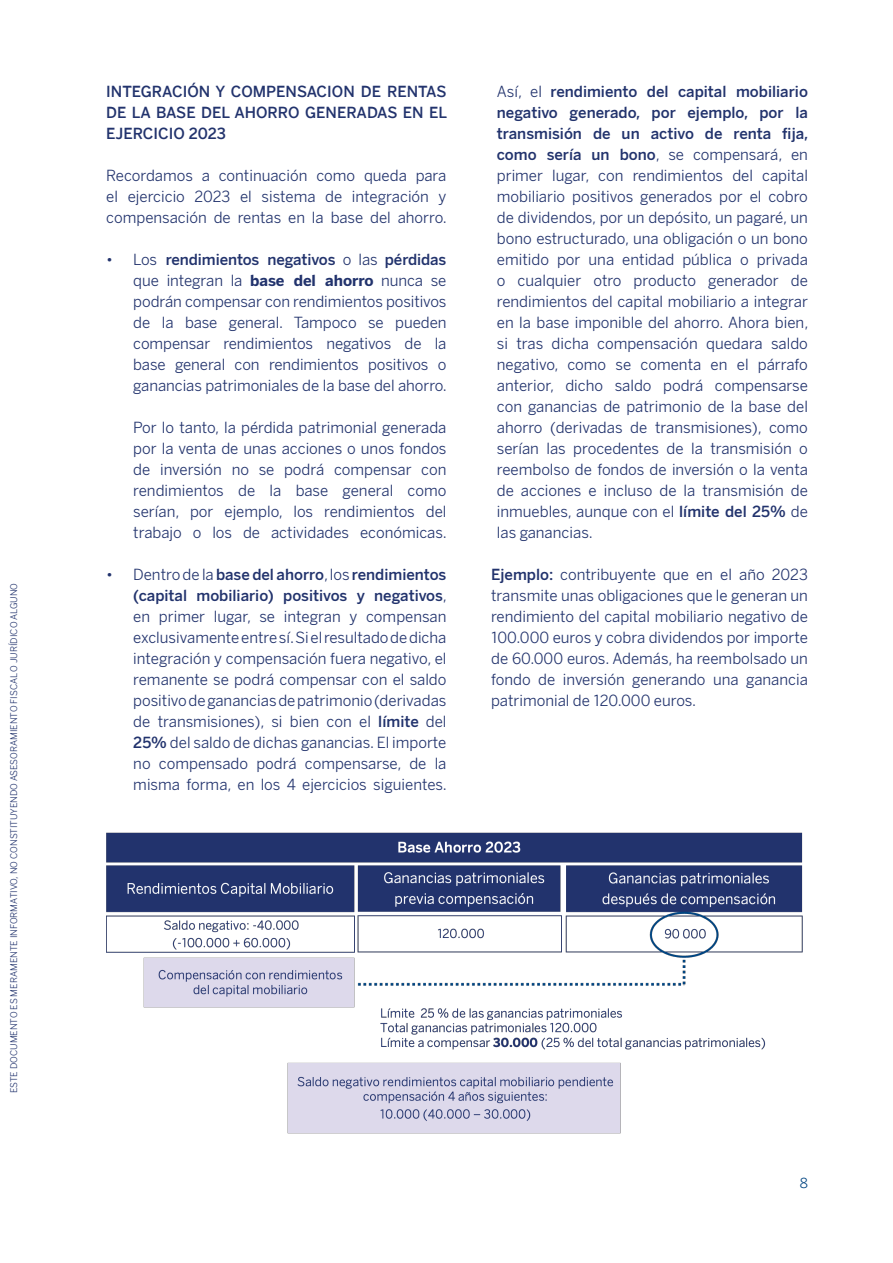
<style>
.page{position:relative;width:893px;height:1263px;background:#fff}
.page>*{position:absolute;margin:0;border:0;box-sizing:border-box;transform-origin:0 0}
.t1{font:15px/21px "BBVA Benton Sans";color:#22336d;text-align:justify}
.t2{font:300 15px/21px "BBVA Benton Sans";color:#22336d;text-align:justify}
.t3{font:13.5px "BBVA Benton Sans";color:#004481}
.t4{font:9px "BBVA Benton Sans";color:#22336d}
.s1{font-weight:300}
.s2{font-weight:700}
</style>
<div class="page">
<img style="left:106px;top:832px;width:697px;height:301px">
<p class="t4" style="left:8px;top:1093px;width:511px;rotate:-90deg">ESTE DOCUMENTO ES MERAMENTE INFORMATIVO, NO CONSTITUYENDO ASESORAMIENTO FISCAL O JURÍDICO ALGUNO</p>
<p class="t2" style="left:106px;top:81px;width:342px">INTEGRACIÓN Y COMPENSACION DE RENTAS DE LA BASE DEL AHORRO GENERADAS EN EL EJERCICIO 2023</p>
<p class="t1" style="left:106px;top:165px;width:342px">Recordamos a continuación como queda para el ejercicio 2023 el sistema de integración y compensación de rentas en la base del ahorro.</p>
<p class="t1" style="left:133px;top:249px;width:315px;text-indent:-27px">• Los <span class="s1">rendimientos negativos</span> o las <span class="s1">pérdidas </span>que integran la <span class="s2">base del ahorro</span> nunca se podrán compensar con rendimientos positivos de la base general. Tampoco se pueden compensar rendimientos negativos de la base general con rendimientos positivos o ganancias patrimoniales de la base del ahorro.</p>
<p class="t1" style="left:133px;top:417px;width:315px">Por lo tanto, la pérdida patrimonial generada por la venta de unas acciones o unos fondos de inversión no se podrá compensar con rendimientos de la base general como serían, por ejemplo, los rendimientos del trabajo o los de actividades económicas.</p>
<p class="t1" style="left:133px;top:564px;width:315px;text-indent:-27px">• Dentro de la <span class="s1">base del ahorro</span>, los <span class="s1">rendimientos (capital mobiliario) positivos y negativos</span>, en primer lugar, se integran y compensan exclusivamente entre sí. Si el resultado de dicha integración y compensación fuera negativo, el remanente se podrá compensar con el saldo positivo de ganancias de patrimonio (derivadas de transmisiones), si bien con el <span class="s1">límite</span> del <span class="s1">25%</span> del saldo de dichas ganancias. El importe no compensado podrá compensarse, de la misma forma, en los 4 ejercicios siguientes.</p>
<p class="t1" style="left:497px;top:81px;width:313px">Así, el <span class="s1">rendimiento del capital mobiliario negativo generado, por ejemplo, por la transmisión de un activo de renta fija, como sería un bono</span>, se compensará, en primer lugar, con rendimientos del capital mobiliario positivos generados por el cobro de dividendos, por un depósito, un pagaré, un bono estructurado, una obligación o un bono emitido por una entidad pública o privada o cualquier otro producto generador de rendimientos del capital mobiliario a integrar en la base imponible del ahorro. Ahora bien, si tras dicha compensación quedara saldo negativo, como se comenta en el párrafo anterior, dicho saldo podrá compensarse con ganancias de patrimonio de la base del ahorro (derivadas de transmisiones), como serían las procedentes de la transmisión o reembolso de fondos de inversión o la venta de acciones e incluso de la transmisión de inmuebles, aunque con el <span class="s1">límite del 25%</span> de las ganancias.</p>
<p class="t1" style="left:491px;top:564px;width:318px"><span class="s1">Ejemplo:</span> contribuyente que en el año 2023 transmite unas obligaciones que le generan un rendimiento del capital mobiliario negativo de 100.000 euros y cobra dividendos por importe de 60.000 euros. Además, ha reembolsado un fondo de inversión generando una ganancia patrimonial de 120.000 euros.</p>
<p class="t3" style="left:800px;top:1175px;width:10px">8</p>
</div>
